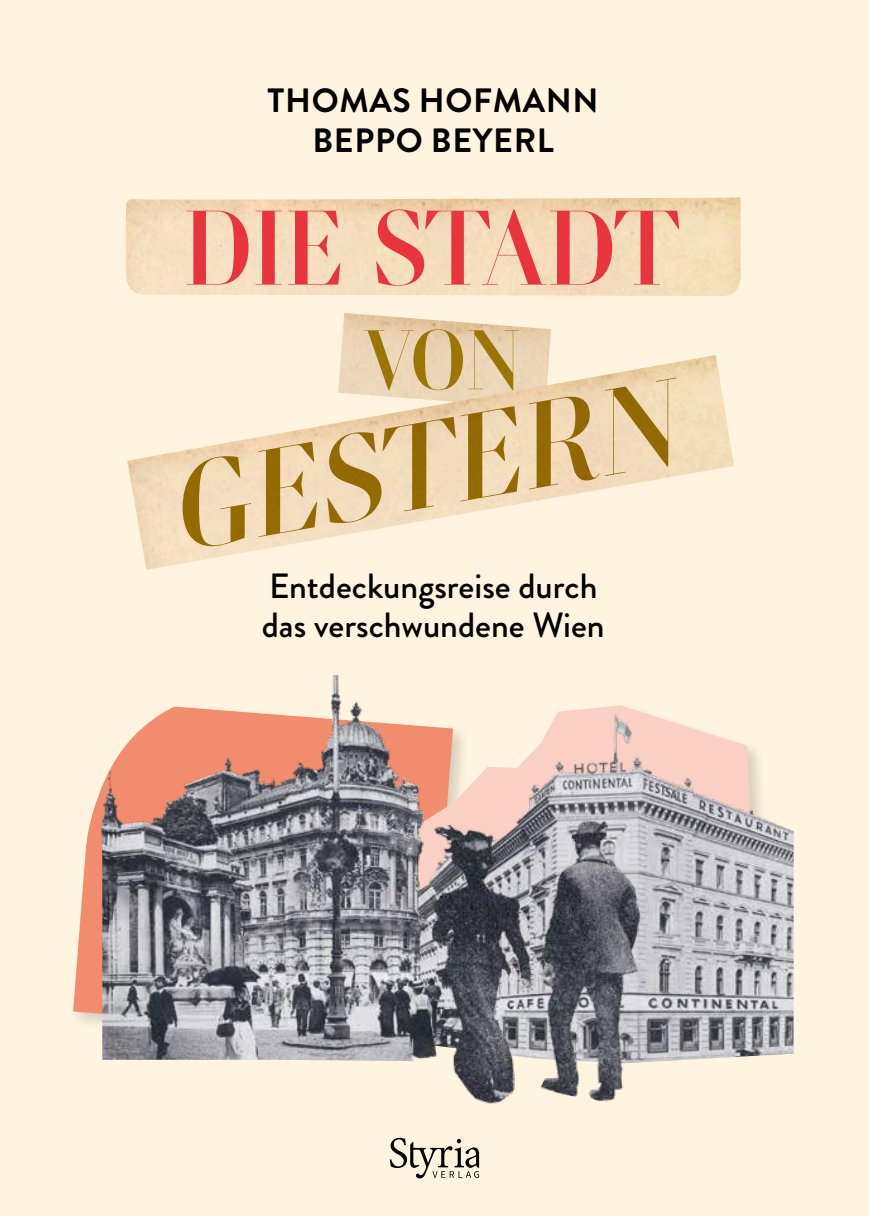
<style>
.page{position:relative;width:869px;height:1216px;background:#fff}
.page>*{position:absolute;margin:0;border:0;box-sizing:border-box;transform-origin:0 0}
.t1{font:italic 119.7px "Retiro Std Regular 64 pt";color:#9b7506}
.t2{font:104.65px "Retiro Std Regular 64 pt";letter-spacing:-.01em;color:#e7343d}
.t3{font:83.48px "Retiro Std Regular 64 pt";color:#9b7506}
.t4{font:500 35px/39px "Brandon Grotesque";color:#000}
.t5{font:700 33.6px/40.4px "Brandon Grotesque";letter-spacing:.02em;color:#000;text-align:center}
</style>
<div class="page">
<div style="left:0;top:0;width:868px;height:1215px;background:#fff4e0"></div>
<svg style="left:73px;top:792px;width:27px;height:231px;fill:#f18d6e"></svg>
<svg style="left:557px;top:705px;width:87px;height:8px"></svg>
<img style="left:445px;top:713px;width:348px;height:349px">
<img style="left:100px;top:675px;width:345px;height:386px">
<img style="left:539px;top:817px;width:109px;height:284px">
<img style="left:419px;top:823px;width:118px;height:281px">
<img style="left:341px;top:313px;width:209px;height:42px">
<img style="left:127px;top:355px;width:606px;height:215px">
<svg style="left:389px;top:1137px;width:90px;height:41px"></svg>
<p class="t5" style="left:267px;top:80px;width:332px">THOMAS HOFMANN<br>BEPPO BEYERL</p>
<h2 class="t2" style="left:183px;top:196px;width:498px">DIE STADT</h2>
<h3 class="t3" style="left:363px;top:318px;width:160px">VON</h3>
<h1 class="t1" style="left:161px;top:451px;width:510px;rotate:-10deg">GESTERN</h1>
<p class="t4" style="left:262px;top:567px;width:344px">Entdeckungsreise durch das verschwundene Wien</p>
</div>
